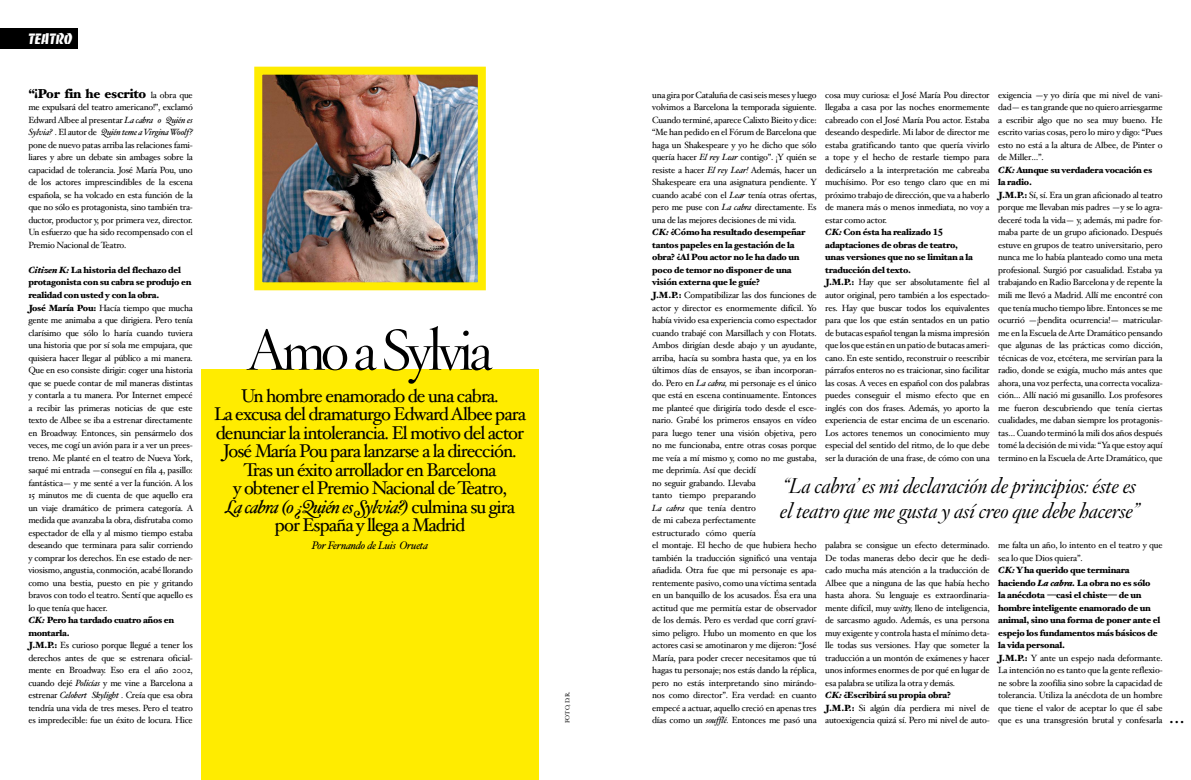
<style>
.page{position:relative;width:1191px;height:780px;background:#fff}
.page>*{position:absolute;margin:0;border:0;box-sizing:border-box;transform-origin:0 0}
.t1{font:56px "Hoefler Titling HTF Lt Roman";letter-spacing:-.075em;color:#000}
.t2{font:italic 21px/25.2px "Hoefler Titling HTF Lt";letter-spacing:-.01em;color:#000}
.t3{font:18.5px/18.5px "Hoefler Text";letter-spacing:-.05em;color:#000;text-align:center}
.t4{font:18.5px "Hoefler Text Italic Swash";letter-spacing:-.05em;color:#000}
.t5{font:14px "Banco Citizen K Ji Bi";letter-spacing:-.025em;color:#fff}
.t6{font:900 13px "Hoefler Text";letter-spacing:-.025em;color:#000}
.t7{font:italic 11px "Hoefler Text";letter-spacing:-.025em;color:#000}
.t8{font:700 10px "Futura";color:#000}
.t9{font:9px/12.5px "Hoefler Text";letter-spacing:-.02em;color:#000}
.t10{font:6px "Hoefler Text";color:#000}
.s1{font-weight:400;font-size:9px}
.s2{font-style:italic}
.s3{font-weight:900;font-style:italic}
.s4{font-weight:900}
.s5{font-family:"Hoefler Text"}
</style>
<div class="page">
<div style="left:201px;top:369px;width:338px;height:411px;background:#ffec00"></div>
<div style="left:0;top:28px;width:78px;height:20px;background:#000"></div>
<img style="left:263px;top:76px;width:214px;height:205px">
<div style="left:254px;top:67px;width:232px;height:223px;border:8px solid #ffec00"></div>
<h3 class="t5" style="left:28px;top:32px;width:46px">TEATRO</h3>
<h3 class="t6" style="left:28px;top:86px;width:166px">“¡Por fin he escrito <span class="s1">la obra que</span></h3>
<p class="t9" style="left:28px;top:101px;width:166px;text-align:justify">me expulsará del teatro americano!”, exclamó Edward Albee al presentar <span class="s2">La cabra (o ¿Quién es Sylvia?).</span> El autor de <span class="s2">¿Quién teme a Virgina Woolf? </span>pone de nuevo patas arriba las relaciones fami&shy;liares y abre un debate sin ambages sobre la capacidad de tolerancia. José María Pou, uno de los actores imprescindibles de la escena española, se ha volcado en esta función de la que no sólo es protagonista, sino también tra&shy;ductor, productor y, por primera vez, director.<br>Un esfuerzo que ha sido recompensado con el Premio Nacional de Teatro.</p>
<p class="t9" style="left:28px;top:264px;width:166px"><span class="s3">Citizen K:</span> <span class="s4">La historia del flechazo del protagonista con su cabra se produjo en realidad con usted y con la obra.<br>José María Pou:</span> Hacía tiempo que mucha gente me animaba a que dirigiera. Pero tenía clarísimo que sólo lo haría cuando tuviera una historia que por sí sola me empujara, que quisiera hacer llegar al público a mi manera.<br>Que en eso consiste dirigir: coger una historia que se puede contar de mil maneras distintas y contarla a tu manera. Por Internet empecé a recibir las primeras noticias de que este texto de Albee se iba a estrenar directamente en Broadway. Entonces, sin pensármelo dos veces, me cogí un avión para ir a ver un prees&shy;treno. Me planté en el teatro de Nueva York, saqué mi entrada —conseguí en fila 4, pasillo: fantástica— y me senté a ver la función. A los 15 minutos me di cuenta de que aquello era un viaje dramático de primera categoría. A medida que avanzaba la obra, disfrutaba como espectador de ella y al mismo tiempo estaba deseando que terminara para salir corriendo y comprar los derechos. En ese estado de ner&shy;viosismo, angustia, conmoción, acabé llorando como una bestia, puesto en pie y gritando bravos con todo el teatro. Sentí que aquello es lo que tenía que hacer.<br><span class="s3">CK:</span> <span class="s4">Pero ha tardado cuatro años en montarla.<br>J.M.P.:</span> Es curioso porque llegué a tener los derechos antes de que se estrenara oficial&shy;mente en Broadway. Eso era el año 2002, cuando dejé <span class="s2">Policías</span> y me vine a Barcelona a estrenar <span class="s2">Celobert (Skylight).</span> Creía que esa obra tendría una vida de tres meses. Pero el teatro es impredecible: fue un éxito de locura. Hice</p>
<h1 class="t1" style="left:247px;top:314px;width:247px">Amo a Sylvia</h1>
<p class="t3" style="left:214px;top:387px;width:313px">Un hombre enamorado de una cabra.<br>La excusa del dramaturgo Edward Albee para denunciar la intolerancia. El motivo del actor José María Pou para lanzarse a la dirección.<br>Tras un éxito arrollador en Barcelona<br>y obtener el Premio Nacional de Teatro,</p>
<h3 class="t4" style="left:225px;top:495px;width:291px">La cabra (o ¿Quién es Sylvia?) <span class="s5">culmina su gira</span></h3>
<h3 class="t3" style="left:275px;top:516px;width:192px">por España y llega a Madrid</h3>
<p class="t7" style="left:312px;top:539px;width:118px">Por Fernando de Luis-Orueta</p>
<p class="t10" style="left:564px;top:723px;width:33px;rotate:-90deg">FOTO, D.R.</p>
<p class="t9" style="left:652px;top:89px;width:166px">una gira por Cataluña de casi seis meses y luego volvimos a Barcelona la temporada siguiente.<br>Cuando terminé, aparece Calixto Bieito y dice: “Me han pedido en el Fórum de Barcelona que haga un Shakespeare y yo he dicho que sólo quería hacer <span class="s2">El rey Lear</span> contigo”. ¡Y quién se resiste a hacer <span class="s2">El rey Lear!</span> Además, hacer un Shakespeare era una asignatura pendiente. Y cuando acabé con el <span class="s2">Lear</span> tenía otras ofertas, pero me puse con <span class="s2">La cabra</span> directamente. Es una de las mejores decisiones de mi vida.<br><span class="s3">CK:</span> <span class="s4">¿Cómo ha resultado desempeñar tantos papeles en la gestación de la obra? ¿Al Pou actor no le ha dado un poco de temor no disponer de una visión externa que le guíe?<br>J.M.P.:</span> Compatibilizar las dos funciones de actor y director es enormemente difícil. Yo había vivido esa experiencia como espectador cuando trabajé con Marsillach y con Flotats.<br>Ambos dirigían desde abajo y un ayudante, arriba, hacía su sombra hasta que, ya en los últimos días de ensayos, se iban incorporan&shy;do. Pero en <span class="s2">La cabra,</span> mi personaje es el único que está en escena continuamente. Entonces me planteé que dirigiría todo desde el esce&shy;nario. Grabé los primeros ensayos en vídeo para luego tener una visión objetiva, pero no me funcionaba, entre otras cosas porque me veía a mí mismo y, como no me gustaba, me deprimía. Así que decidí<br>no seguir grabando. Llevaba<br>tanto tiempo preparando<br><span class="s2">La cabra</span> que tenía dentro<br>de mi cabeza perfectamente<br>estructurado cómo quería<br>el montaje. El hecho de que hubiera hecho también la traducción significó una ventaja añadida. Otra fue que mi personaje es apa&shy;rentemente pasivo, como una víctima sentada en un banquillo de los acusados. Ésa era una actitud que me permitía estar de observador de los demás. Pero es verdad que corrí graví&shy;simo peligro. Hubo un momento en que los actores casi se amotinaron y me dijeron: “José María, para poder crecer necesitamos que tú hagas tu personaje; nos estás dando la réplica, pero no estás interpretando sino mirándo&shy;nos como director”. Era verdad: en cuanto empecé a actuar, aquello creció en apenas tres días como un <span class="s2">soufflé.</span> Entonces me pasó una</p>
<p class="t9" style="left:825px;top:89px;width:166px">cosa muy curiosa: el José María Pou director llegaba a casa por las noches enormemente cabreado con el José María Pou actor. Estaba deseando despedirle. Mi labor de director me estaba gratificando tanto que quería vivirlo a tope y el hecho de restarle tiempo para dedicárselo a la interpretación me cabreaba muchísimo. Por eso tengo claro que en mi próximo trabajo de dirección, que va a haberlo de manera más o menos inmediata, no voy a estar como actor.<br><span class="s3">CK:</span> <span class="s4">Con ésta ha realizado 15 adaptaciones de obras de teatro,<br>unas versiones que no se limitan a la traducción del texto.<br>J.M.P.:</span> Hay que ser absolutamente fiel al autor original, pero también a los espectado&shy;res. Hay que buscar todos los equivalentes para que los que están sentados en un patio de butacas español tengan la misma impresión que los que están en un patio de butacas ameri&shy;cano. En este sentido, reconstruir o reescribir párrafos enteros no es traicionar, sino facilitar las cosas. A veces en español con dos palabras puedes conseguir el mismo efecto que en inglés con dos frases. Además, yo aporto la experiencia de estar encima de un escenario.<br>Los actores tenemos un conocimiento muy especial del sentido del ritmo, de lo que debe ser la duración de una frase, de cómo con una</p>
<p class="t9" style="left:998px;top:89px;width:166px">exigencia —y yo diría que mi nivel de vani&shy;dad— es tan grande que no quiero arriesgarme a escribir algo que no sea muy bueno. He escrito varias cosas, pero lo miro y digo: “Pues esto no está a la altura de Albee, de Pinter o de Miller…”.<br><span class="s3">CK:</span> <span class="s4">Aunque su verdadera vocación es<br>la radio.<br>J.M.P.:</span> Sí, sí. Era un gran aficionado al teatro porque me llevaban mis padres —y se lo agra&shy;deceré toda la vida— y, además, mi padre for&shy;maba parte de un grupo aficionado. Después estuve en grupos de teatro universitario, pero nunca me lo había planteado como una meta profesional. Surgió por casualidad. Estaba ya trabajando en Radio Barcelona y de repente la mili me llevó a Madrid. Allí me encontré con que tenía mucho tiempo libre. Entonces se me ocurrió —¡bendita ocurrencia!— matricular&shy;me en la Escuela de Arte Dramático pensando que algunas de las prácticas como dicción, técnicas de voz, etcétera, me servirían para la radio, donde se exigía, mucho más antes que ahora, una voz perfecta, una correcta vocaliza&shy;ción… Allí nació mi gusanillo. Los profesores me fueron descubriendo que tenía ciertas cualidades, me daban siempre los protagonis&shy;tas… Cuando terminó la mili dos años después tomé la decisión de mi vida: “Ya que estoy aquí termino en la Escuela de Arte Dramático, que</p>
<h2 class="t2" style="left:780px;top:474px;width:360px">“La cabra’ es mi declaración de principios: éste es el teatro que me gusta y así creo que debe hacerse”</h2>
<p class="t9" style="left:825px;top:539px;width:166px">palabra se consigue un efecto determinado.<br>De todas maneras debo decir que he dedi&shy;cado mucha más atención a la traducción de Albee que a ninguna de las que había hecho hasta ahora. Su lenguaje es extraordinaria&shy;mente difícil, muy <span class="s2">witty,</span> lleno de inteligencia, de sarcasmo agudo. Además, es una persona muy exigente y controla hasta el mínimo deta&shy;lle todas sus versiones. Hay que someter la traducción a un montón de exámenes y hacer unos informes enormes de por qué en lugar de esa palabra se utiliza la otra y demás.<br><span class="s3">CK:</span> <span class="s4">¿Escribirá su propia obra?<br>J.M.P.:</span> Si algún día perdiera mi nivel de autoexigencia quizá sí. Pero mi nivel de auto-</p>
<p class="t9" style="left:998px;top:539px;width:166px">me falta un año, lo intento en el teatro y que sea lo que Dios quiera”.<br><span class="s3">CK:</span> <span class="s4">Y ha querido que terminara haciendo</span> <span class="s3">La cabra.</span> <span class="s4">La obra no es sólo<br>la anécdota —casi el chiste— de un hombre inteligente enamorado de un animal, sino una forma de poner ante el espejo los fundamentos más básicos de la vida personal.<br>J.M.P.:</span> Y ante un espejo nada deformante.<br>La intención no es tanto que la gente reflexio&shy;ne sobre la zoofilia sino sobre la capacidad de tolerancia. Utiliza la anécdota de un hombre que tiene el valor de aceptar lo que él sabe que es una transgresión brutal y confesarla</p>
<p class="t8" style="left:1169px;top:712px;width:16px">...</p>
</div>
